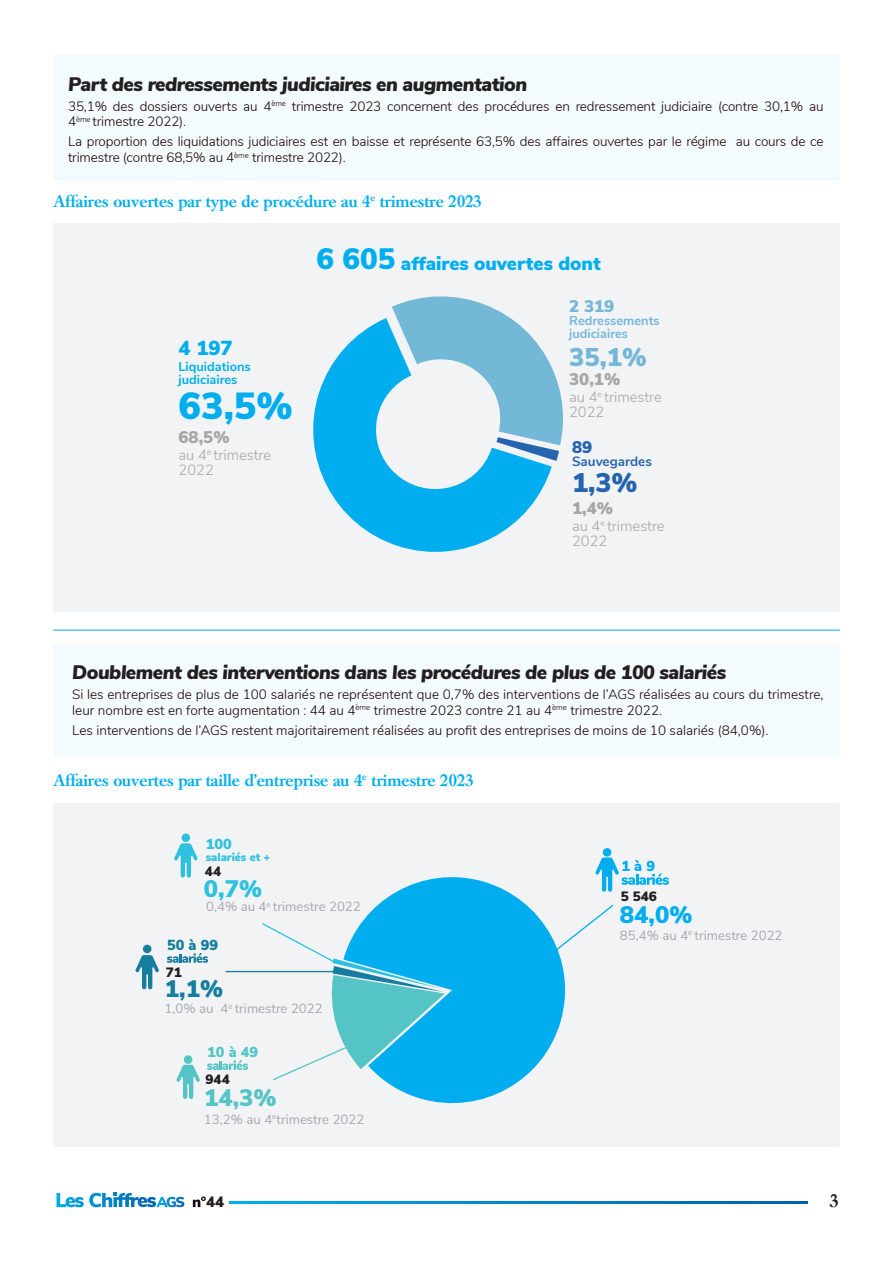
<style>
.page{position:relative;width:893px;height:1263px;background:#fff}
.page>*{position:absolute;margin:0;border:0;box-sizing:border-box;transform-origin:0 0}
.t1{font:900 37.65px "Nunito Sans";color:#00aeef}
.t2{font:900 29.4px "Nunito Sans";color:#00aeef}
.t3{font:900 26.85px "Nunito Sans";color:#2664b0}
.t4{font:900 25.5px "Nunito Sans";color:#74b8d8}
.t5{font:900 23.85px "Nunito Sans";color:#00aeef}
.t6{font:900 23.85px "Nunito Sans";color:#55c4c6}
.t7{font:900 23.85px "Nunito Sans";color:#157d9d}
.t8{font:900 23.85px "Nunito Sans";color:#2dc1df}
.t9{font:900 20.25px "Nunito Sans";color:#00aeef}
.t10{font:italic 900 19.5px "Nunito Sans";letter-spacing:-.025em;color:#231f20}
.t11{font:900 18.9px "Nunito Sans";color:#00aeef}
.t12{font:500 18px "Caslon Book BE";color:#231f20}
.t13{font:900 16.8px "Nunito Sans";color:#a4a7a7}
.t14{font:900 16.8px "Nunito Sans";color:#74b8d8}
.t15{font:900 16.8px "Nunito Sans";color:#2664b0}
.t16{font:500 16.5px "Caslon Book BE";color:#00aeef}
.t17{font:900 15px "Nunito Sans";color:#231f20}
.t18{font:300 14.7px/14.7px "Nunito Sans";color:#a4a7a7}
.t19{font:900 14.4px "Nunito Sans";color:#55c4c6}
.t20{font:900 14.4px "Nunito Sans";color:#157d9d}
.t21{font:900 14.4px "Nunito Sans";color:#00aeef}
.t22{font:900 14.4px "Nunito Sans";color:#2dc1df}
.t23{font:300 13.5px/15.8px "Nunito";letter-spacing:-.01em;color:#1b0100}
.t24{font:900 13.5px "Nunito Sans";color:#231f20}
.t25{font:700 13.5px "Nunito Sans";color:#2664b0}
.t26{font:13.2px "Nunito Sans";color:#a8a9ad}
.t27{font:700 12.75px/12.8px "Nunito Sans";color:#74b8d8}
.t28{font:700 12.75px/12.8px "Nunito Sans";color:#00aeef}
.t29{font:900 11.4px "Nunito Sans";color:#2dc1df}
</style>
<div class="page">
<svg style="left:56px;top:1192px;width:128px;height:15px"></svg>
<svg style="left:229px;top:1201px;width:579px;height:2px"></svg>
<svg style="left:193px;top:1196px;width:13px;height:11px"></svg>
<div style="left:53px;top:804px;width:787px;height:343px;background:#f2f3f4"></div>
<div style="left:184px;top:1055px;width:8px;height:9px;background:#55c4c6;border-radius:50%"></div>
<svg style="left:176px;top:1065px;width:24px;height:34px"></svg>
<svg style="left:207px;top:1060px;width:41px;height:10px"></svg>
<div style="left:603px;top:848px;width:8px;height:8px;background:#00aeef;border-radius:50%"></div>
<svg style="left:595px;top:857px;width:74px;height:35px"></svg>
<div style="left:143px;top:945px;width:9px;height:8px;background:#157d9d;border-radius:50%"></div>
<svg style="left:135px;top:955px;width:24px;height:34px"></svg>
<svg style="left:167px;top:953px;width:41px;height:10px"></svg>
<div style="left:181px;top:833px;width:9px;height:9px;background:#2dc1df;border-radius:50%"></div>
<svg style="left:174px;top:843px;width:24px;height:34px"></svg>
<svg style="left:578px;top:904px;width:36px;height:30px"></svg>
<hr style="left:226px;top:971px;width:109px;height:1px;background:#157d9d">
<svg style="left:362px;top:877px;width:216px;height:227px;fill:#00aeef"></svg>
<svg style="left:261px;top:922px;width:184px;height:159px"></svg>
<div style="left:53px;top:223px;width:787px;height:389px;background:#f2f3f4"></div>
<svg style="left:313px;top:318px;width:239px;height:234px;fill:#00aeef"></svg>
<svg style="left:392px;top:296px;width:171px;height:165px"></svg>
<div style="left:53px;top:645px;width:787px;height:111px;background:#f3fbfe"></div>
<div style="left:53px;top:55px;width:787px;height:126px;background:#f3fbfe"></div>
<hr style="left:53px;top:630px;width:787px;height:1px;background:#00aeef">
<p class="t10" style="left:68px;top:69px;width:461px">Part des redressements judiciaires en augmentation</p>
<p class="t23" style="left:68px;top:97px;width:757px">35,1% des dossiers ouverts au 4<sup>ème</sup> trimestre 2023 concernent des procédures en redressement judiciaire (contre 30,1% au<br>4<sup>ème</sup> trimestre 2022).</p>
<p class="t23" style="left:68px;top:133px;width:757px">La proportion des liquidations judiciaires est en baisse et représente 63,5% des affaires ouvertes par le régime au cours de ce trimestre (contre 68,5% au 4<sup>ème</sup> trimestre 2022).</p>
<p class="t16" style="left:53px;top:191px;width:430px">Affaires ouvertes par type de procédure au 4<sup>e</sup> trimestre 2023</p>
<p class="t9" style="left:179px;top:333px;width:56px">4 197</p>
<p class="t28" style="left:179px;top:359px;width:74px">Liquidations judiciaires</p>
<p class="t1" style="left:179px;top:378px;width:116px">63,5%</p>
<p class="t13" style="left:179px;top:425px;width:53px">68,5%</p>
<p class="t18" style="left:179px;top:447px;width:94px">au 4<sup>e</sup> trimestre<br>2022</p>
<p class="t2" style="left:316px;top:237px;width:81px">6 605</p>
<p class="t11" style="left:401px;top:249px;width:201px">affaires ouvertes dont</p>
<p class="t14" style="left:569px;top:294px;width:47px">2 319</p>
<p class="t27" style="left:569px;top:314px;width:92px">Redressements judiciaires</p>
<p class="t4" style="left:569px;top:338px;width:79px">35,1%</p>
<p class="t13" style="left:569px;top:367px;width:53px">30,1%</p>
<p class="t18" style="left:569px;top:389px;width:94px">au 4<sup>e</sup> trimestre<br>2022</p>
<p class="t15" style="left:572px;top:434px;width:22px">89</p>
<p class="t25" style="left:572px;top:452px;width:81px">Sauvegardes</p>
<p class="t3" style="left:572px;top:463px;width:67px">1,3%</p>
<p class="t13" style="left:572px;top:496px;width:42px">1,4%</p>
<p class="t18" style="left:572px;top:518px;width:94px">au 4<sup>e</sup> trimestre<br>2022</p>
<p class="t10" style="left:72px;top:658px;width:656px">Doublement des interventions dans les procédures de plus de 100 salariés</p>
<p class="t23" style="left:72px;top:685px;width:753px">Si les entreprises de plus de 100 salariés ne représentent que 0,7% des interventions de l’AGS réalisées au cours du trimestre, leur nombre est en forte augmentation : 44 au 4<sup>ème</sup> trimestre 2023 contre 21 au 4<sup>ème</sup> trimestre 2022.</p>
<p class="t23" style="left:72px;top:721px;width:698px">Les interventions de l’AGS restent majoritairement réalisées au profit des entreprises de moins de 10 salariés (84,0%).</p>
<p class="t16" style="left:53px;top:770px;width:422px">Affaires ouvertes par taille d’entreprise au 4<sup>e</sup> trimestre 2023</p>
<p class="t22" style="left:206px;top:833px;width:28px">100</p>
<p class="t29" style="left:206px;top:848px;width:66px">salariés et +</p>
<p class="t24" style="left:205px;top:861px;width:18px">44</p>
<p class="t8" style="left:204px;top:871px;width:60px">0,7%</p>
<p class="t26" style="left:206px;top:897px;width:156px">0,4% au 4<sup>e</sup> trimestre 2022</p>
<p class="t20" style="left:167px;top:934px;width:52px">50 à 99</p>
<p class="t24" style="left:166px;top:962px;width:18px">71</p>
<p class="t7" style="left:165px;top:971px;width:60px">1,1%</p>
<p class="t26" style="left:165px;top:999px;width:160px">1,0% au 4<sup>e</sup> trimestre 2022</p>
<p class="t19" style="left:207px;top:1041px;width:52px">10 à 49</p>
<p class="t24" style="left:206px;top:1070px;width:26px">944</p>
<p class="t6" style="left:204px;top:1080px;width:74px">14,3%</p>
<p class="t26" style="left:204px;top:1109px;width:162px">13,2% au 4<sup>e</sup>trimestre 2022</p>
<p class="t21" style="left:621px;top:855px;width:35px">1 à 9</p>
<p class="t24" style="left:621px;top:886px;width:38px">5 546</p>
<p class="t5" style="left:620px;top:897px;width:74px">84,0%</p>
<p class="t26" style="left:620px;top:925px;width:164px">85,4% au 4<sup>e</sup> trimestre 2022</p>
<p class="t17" style="left:206px;top:1191px;width:19px">44</p>
<h3 class="t12" style="left:830px;top:1191px;width:10px">3</h3>
</div>
